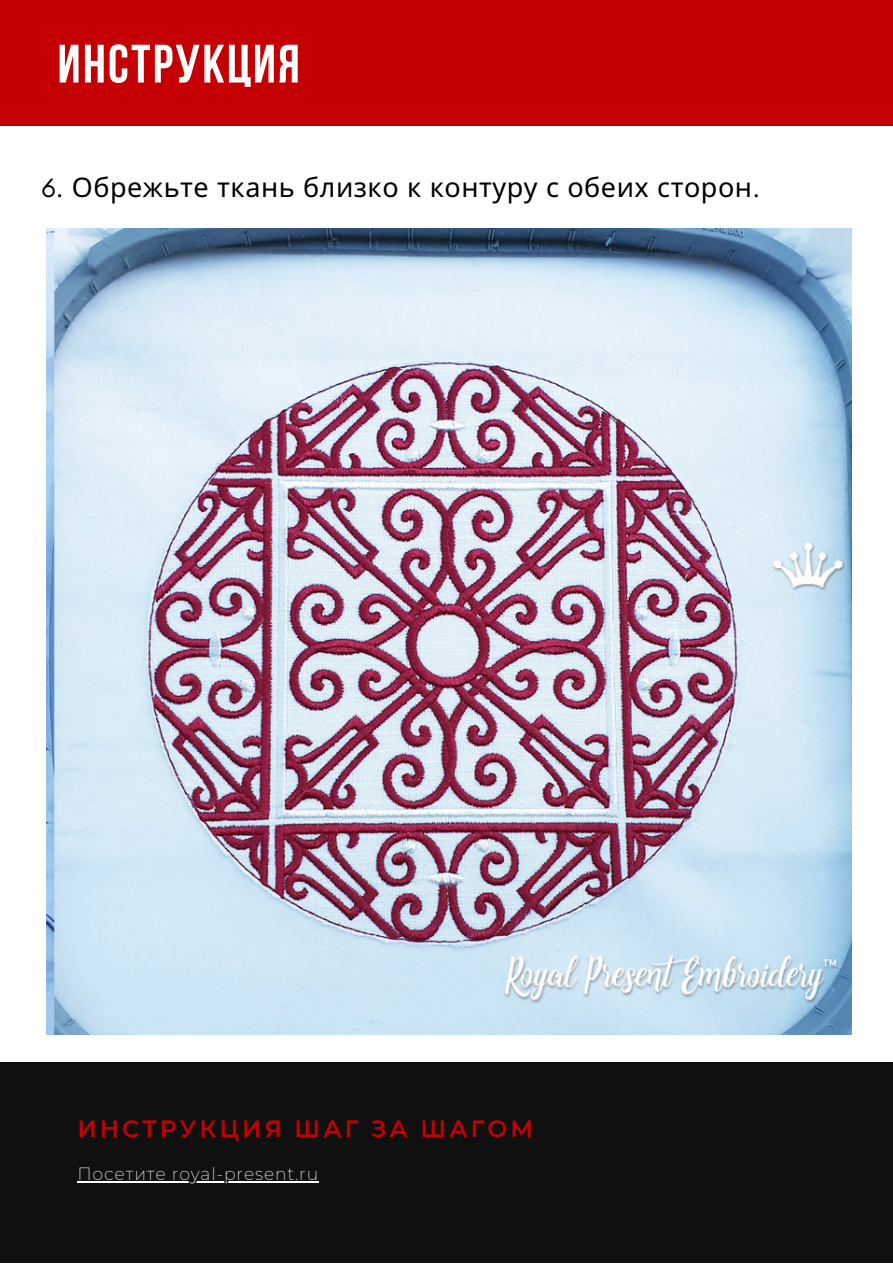
<style>
.page{position:relative;width:893px;height:1264px;background:#fff}
.page>*{position:absolute;margin:0;border:0;box-sizing:border-box;transform-origin:0 0}
.t1{font:54px "Bebas Neue Cyrillic";letter-spacing:.04em;color:#fff}
.t2{font:27px "Noto Sans";letter-spacing:.02em;color:#000}
.t3{font:600 23.55px "Montserrat";letter-spacing:.13em;color:#c40004}
.t4{font:200 17.25px "Montserrat";letter-spacing:.05em;color:#fff}
.s1{font-family:"Glacial Indifference"}
</style>
<div class="page">
<div style="left:0;top:1062px;width:892px;height:200px;background:#101010"></div>
<hr style="left:77px;top:1180px;width:242px;height:2px;background:#fff">
<div style="left:0;top:0;width:892px;height:125px;background:#c40004"></div>
<img style="left:46px;top:229px;width:805px;height:805px">
<p class="t1" style="left:57px;top:42px;width:244px">ИНСТРУКЦИЯ</p>
<p class="t2" style="left:42px;top:168px;width:719px"><span class="s1">6.</span> Обрежьте ткань близко к контуру с обеих сторон<span class="s1">.</span></p>
<p class="t3" style="left:77px;top:1114px;width:457px">ИНСТРУКЦИЯ ШАГ ЗА ШАГОМ</p>
<p class="t4" style="left:77px;top:1162px;width:242px">Посетите royal-present.ru</p>
</div>
